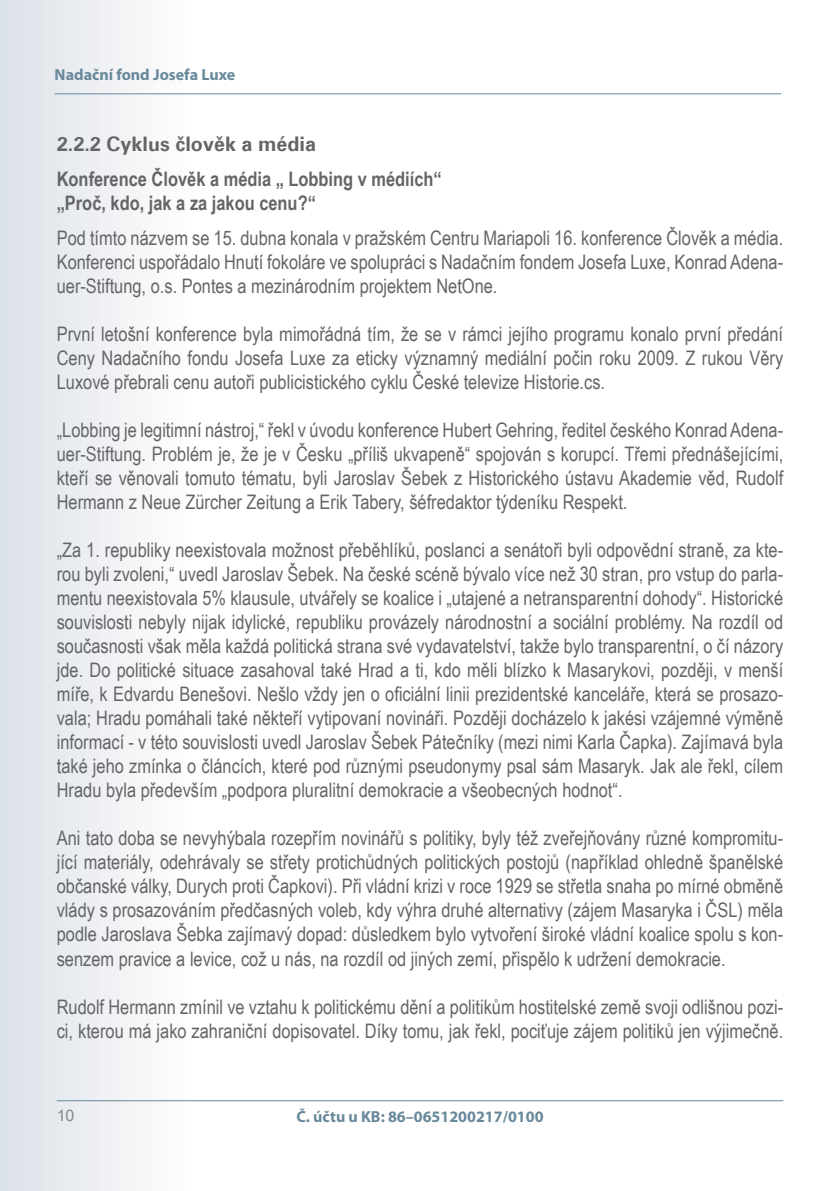
<style>
.page{position:relative;width:840px;height:1191px;background:#fff}
.page>*{position:absolute;margin:0;border:0;box-sizing:border-box;transform-origin:0 0}
.t1{font:20px/24px "Arial Narrow";color:#646567;text-align:justify}
.t2{font:700 20px/24px "Arial Narrow";color:#646567}
.t3{font:700 20px "Zurich AT";color:#646567}
.t4{font:700 16px "Myriad Pro";color:#69899b}
.t5{font:16px "Arial";color:#87888a}
</style>
<div class="page">
<div style="left:0;top:0;width:198px;height:1191px;background:linear-gradient(to right,#dce1e8,#fff)"></div>
<hr style="left:55px;top:93px;width:725px;height:1px;background:#69899b">
<hr style="left:57px;top:1100px;width:725px;height:1px;background:#69899b">
<p class="t4" style="left:55px;top:64px;width:182px">Nadační fond Josefa Luxe</p>
<p class="t3" style="left:57px;top:131px;width:261px">2.2.2 Cyklus člověk a média</p>
<p class="t2" style="left:57px;top:166px;width:386px">Konference Člověk a média „ Lobbing v médiích“ „Proč, kdo, jak a za jakou cenu?“</p>
<p class="t1" style="left:57px;top:225px;width:727px">Pod tímto názvem se 15. dubna konala v pražském Centru Mariapoli 16. konference Člověk a média.<br>Konferenci uspořádalo Hnutí fokoláre ve spolupráci s Nadačním fondem Josefa Luxe, Konrad Adena&shy;uer-Stiftung, o.s. Pontes a mezinárodním projektem NetOne.</p>
<p class="t1" style="left:57px;top:321px;width:727px">První letošní konference byla mimořádná tím, že se v rámci jejího programu konalo první předání Ceny Nadačního fondu Josefa Luxe za eticky významný mediální počin roku 2009. Z rukou Věry Luxové přebrali cenu autoři publicistického cyklu České televize Historie.cs.</p>
<p class="t1" style="left:57px;top:417px;width:727px">„Lobbing je legitimní nástroj,“ řekl v úvodu konference Hubert Gehring, ředitel českého Konrad Adena&shy;uer-Stiftung. Problém je, že je v Česku „příliš ukvapeně“ spojován s korupcí. Třemi přednášejícími, kteří se věnovali tomuto tématu, byli Jaroslav Šebek z Historického ústavu Akademie věd, Rudolf Hermann z Neue Zürcher Zeitung a Erik Tabery, šéfredaktor týdeníku Respekt.</p>
<p class="t1" style="left:57px;top:537px;width:727px">„Za 1. republiky neexistovala možnost přeběhlíků, poslanci a senátoři byli odpovědní straně, za kte&shy;rou byli zvoleni,“ uvedl Jaroslav Šebek. Na české scéně bývalo více než 30 stran, pro vstup do parla&shy;mentu neexistovala 5% klausule, utvářely se koalice i „utajené a netransparentní dohody“. Historické souvislosti nebyly nijak idylické, republiku provázely národnostní a sociální problémy. Na rozdíl od současnosti však měla každá politická strana své vydavatelství, takže bylo transparentní, o čí názory jde. Do politické situace zasahoval také Hrad a ti, kdo měli blízko k Masarykovi, později, v menší míře, k Edvardu Benešovi. Nešlo vždy jen o oficiální linii prezidentské kanceláře, která se prosazo&shy;vala; Hradu pomáhali také někteří vytipovaní novináři. Později docházelo k jakési vzájemné výměně informací - v této souvislosti uvedl Jaroslav Šebek Pátečníky (mezi nimi Karla Čapka). Zajímavá byla také jeho zmínka o článcích, které pod různými pseudonymy psal sám Masaryk. Jak ale řekl, cílem Hradu byla především „podpora pluralitní demokracie a všeobecných hodnot“.</p>
<p class="t1" style="left:57px;top:825px;width:727px">Ani tato doba se nevyhýbala rozepřím novinářů s politiky, byly též zveřejňovány různé kompromitu&shy;jící materiály, odehrávaly se střety protichůdných politických postojů (například ohledně španělské občanské války, Durych proti Čapkovi). Při vládní krizi v roce 1929 se střetla snaha po mírné obměně vlády s prosazováním předčasných voleb, kdy výhra druhé alternativy (zájem Masaryka i ČSL) měla podle Jaroslava Šebka zajímavý dopad: důsledkem bylo vytvoření široké vládní koalice spolu s kon&shy;senzem pravice a levice, což u nás, na rozdíl od jiných zemí, přispělo k udržení demokracie.</p>
<p class="t1" style="left:57px;top:993px;width:727px">Rudolf Hermann zmínil ve vztahu k politickému dění a politikům hostitelské země svoji odlišnou pozi&shy;ci, kterou má jako zahraniční dopisovatel. Díky tomu, jak řekl, pociťuje zájem politiků jen výjimečně.</p>
<p class="t5" style="left:57px;top:1105px;width:19px">10</p>
<p class="t4" style="left:296px;top:1105px;width:248px">Č. účtu u KB: 86–0651200217/0100</p>
</div>
